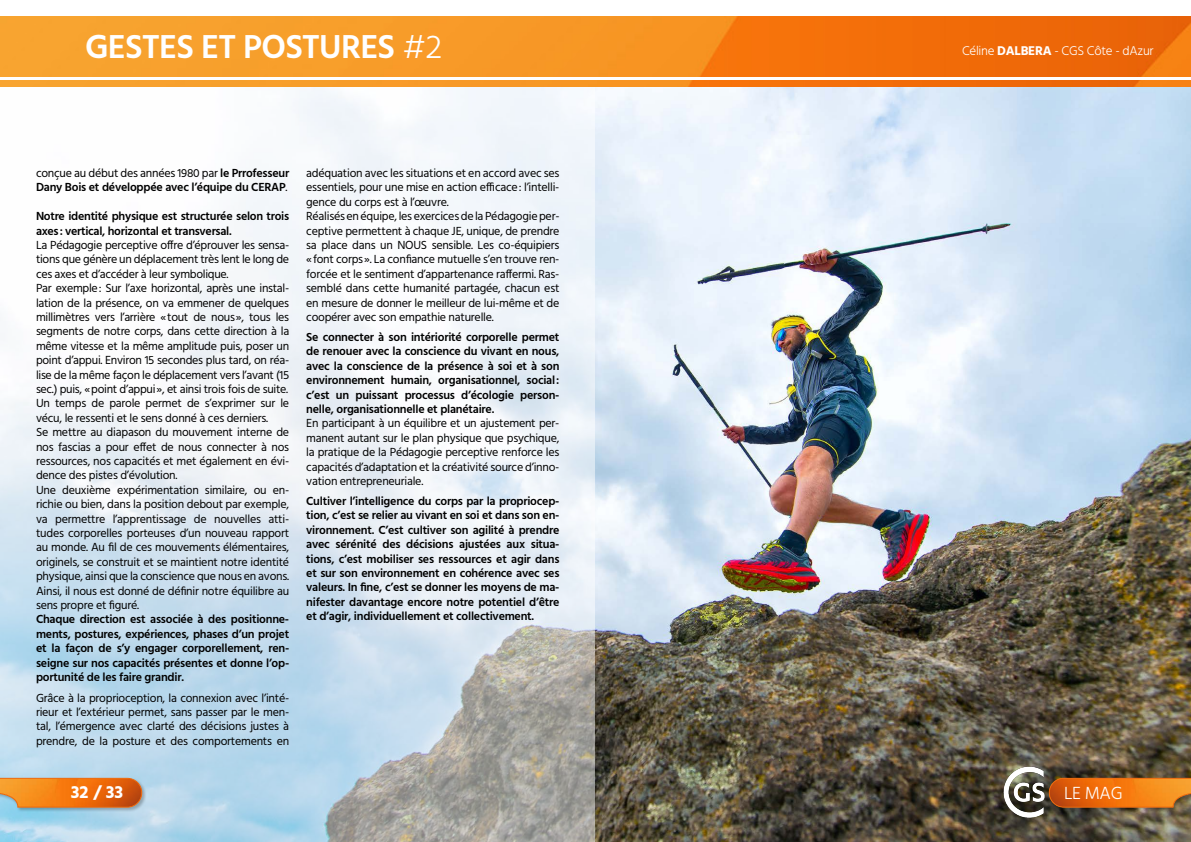
<style>
.page{position:relative;width:1191px;height:842px;background:#fff}
.page>*{position:absolute;margin:0;border:0;box-sizing:border-box;transform-origin:0 0}
.t1{font:600 34px "Hind";letter-spacing:-.02em;color:#fff}
.t2{font:700 18px "Hind";color:#fff}
.t3{font:300 18px "Hind";color:#fff}
.t4{font:300 13px "Hind";letter-spacing:-.02em;color:#fff}
.t5{font:12px/14.4px "Hind";letter-spacing:-.02em;color:#000}
.t6{font:600 12px/14.4px "Hind";letter-spacing:-.02em;color:#000;text-align:justify}
.s1{font-weight:300}
.s2{font-weight:700}
.s3{font-weight:400}
</style>
<div class="page">
<img style="left:0;top:86px;width:595px;height:756px">
<img style="left:0;top:16px;width:1191px;height:61px">
<img style="left:595px;top:86px;width:596px;height:756px">
<div style="left:0;top:777px;width:147px;height:35px;background:#000;opacity:.25"></div>
<svg style="left:0;top:778px;width:142px;height:29px"></svg>
<div style="left:1048px;top:777px;width:143px;height:35px;background:#000;opacity:.25"></div>
<svg style="left:1062px;top:778px;width:129px;height:29px"></svg>
<img style="left:995px;top:758px;width:67px;height:65px">
<img style="left:0;top:81px;width:1191px;height:5px">
<h1 class="t1" style="left:85px;top:23px;width:358px">GESTES ET POSTURES <span class="s1">#2</span></h1>
<p class="t4" style="left:962px;top:43px;width:193px">Céline <span class="s2">DALBERA</span> - CGS Côte - dAzur</p>
<p class="t6" style="left:36px;top:167px;width:255px"><span class="s3">conçue au début des années 1980 par</span> le Prrofesseur<br>Dany Bois et développée avec l’équipe du CERAP<span class="s3">.</span></p>
<p class="t6" style="left:36px;top:210px;width:255px">Notre identité physique est structurée selon trois axes: vertical, horizontal et transversal.</p>
<p class="t5" style="left:36px;top:238px;width:255px">La Pédagogie perceptive offre d’éprouver les sensa&shy;tions que génère un déplacement très lent le long de ces axes et d’accéder à leur symbolique.<br>Par exemple: Sur l’axe horizontal, après une instal&shy;lation de la présence, on va emmener de quelques millimètres vers l’arrière «tout de nous», tous les segments de notre corps, dans cette direction à la même vitesse et la même amplitude puis, poser un point d’appui. Environ 15 secondes plus tard, on réa&shy;lise de la même façon le déplacement vers l’avant (15 sec.) puis, «point d’appui», et ainsi trois fois de suite.<br>Un temps de parole permet de s’exprimer sur le vécu, le ressenti et le sens donné à ces derniers.<br>Se mettre au diapason du mouvement interne de nos fascias a pour effet de nous connecter à nos ressources, nos capacités et met également en évi&shy;dence des pistes d’évolution.<br>Une deuxième expérimentation similaire, ou en&shy;richie ou bien, dans la position debout par exemple, va permettre l’apprentissage de nouvelles atti&shy;tudes corporelles porteuses d’un nouveau rapport au monde. Au fil de ces mouvements élémentaires, originels, se construit et se maintient notre identité physique, ainsi que la conscience que nous en avons.<br>Ainsi, il nous est donné de définir notre équilibre au sens propre et figuré.</p>
<p class="t6" style="left:36px;top:613px;width:255px">Chaque direction est associée à des positionne&shy;ments, postures, expériences, phases d’un projet et la façon de s’y engager corporellement, ren&shy;seigne sur nos capacités présentes et donne l’op&shy;portunité de les faire grandir.</p>
<p class="t5" style="left:36px;top:691px;width:255px;text-align:justify">Grâce à la proprioception, la connexion avec l’inté&shy;rieur et l’extérieur permet, sans passer par le men&shy;tal, l’émergence avec clarté des décisions justes à prendre, de la posture et des comportements en</p>
<p class="t5" style="left:306px;top:166px;width:255px">adéquation avec les situations et en accord avec ses essentiels, pour une mise en action efficace: l’intelli&shy;gence du corps est à l’œuvre.<br>Réalisés en équipe, les exercices de la Pédagogie per&shy;ceptive permettent à chaque JE, unique, de prendre sa place dans un NOUS sensible. Les co-équipiers «font corps». La confiance mutuelle s’en trouve ren&shy;forcée et le sentiment d’appartenance raffermi. Ras&shy;semblé dans cette humanité partagée, chacun est en mesure de donner le meilleur de lui-même et de coopérer avec son empathie naturelle.</p>
<p class="t6" style="left:306px;top:331px;width:255px">Se connecter à son intériorité corporelle permet de renouer avec la conscience du vivant en nous, avec la conscience de la présence à soi et à son environnement humain, organisationnel, social: c’est un puissant processus d’écologie person&shy;nelle, organisationnelle et planétaire.</p>
<p class="t5" style="left:306px;top:417px;width:255px;text-align:justify">En participant à un équilibre et un ajustement per&shy;manent autant sur le plan physique que psychique, la pratique de la Pédagogie perceptive renforce les capacités d’adaptation et la créativité source d’inno&shy;vation entrepreneuriale.</p>
<p class="t6" style="left:306px;top:495px;width:255px">Cultiver l’intelligence du corps par la propriocep&shy;tion, c’est se relier au vivant en soi et dans son en&shy;vironnement. C’est cultiver son agilité à prendre avec sérénité des décisions ajustées aux situa&shy;tions, c’est mobiliser ses ressources et agir dans et sur son environnement en cohérence avec ses valeurs. In fine, c’est se donner les moyens de ma&shy;nifester davantage encore notre potentiel d’être et d’agir, individuellement et collectivement.</p>
<h2 class="t2" style="left:71px;top:781px;width:54px">32 / 33</h2>
<h2 class="t3" style="left:1064px;top:781px;width:60px">LE MAG</h2>
</div>
